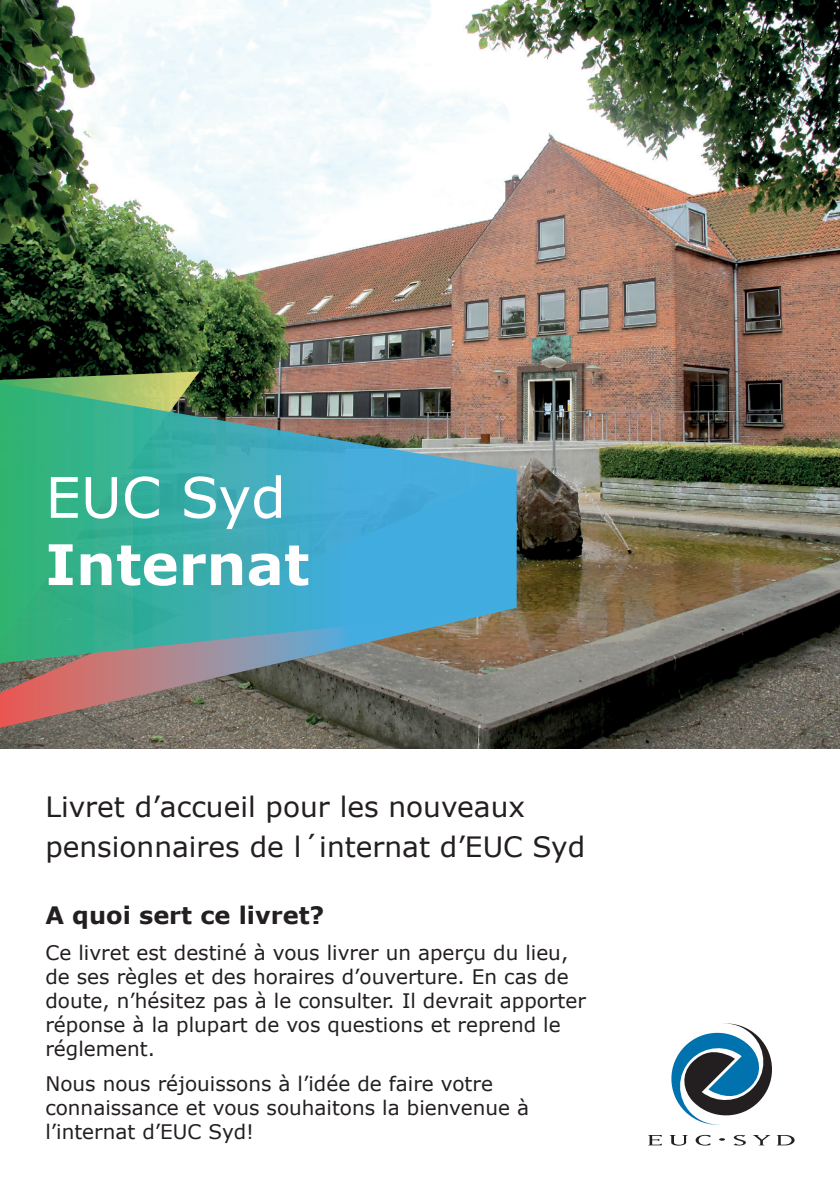
<style>
.page{position:relative;width:840px;height:1191px;background:#fff}
.page>*{position:absolute;margin:0;border:0;box-sizing:border-box;transform-origin:0 0}
.t1{font:700 56px "Verdana";color:#fff}
.t2{font:56px "Verdana";letter-spacing:-.005em;color:#fff}
.t3{font:28px/40px "Verdana";color:#231f20}
.t4{font:700 24px "Verdana";color:#231f20}
.t5{font:20px/24px "Verdana";color:#231f20}
</style>
<div class="page">
<svg style="left:671px;top:1023px;width:101px;height:102px"></svg>
<svg style="left:648px;top:1135px;width:13px;height:10px"></svg>
<svg style="left:669px;top:1135px;width:18px;height:10px"></svg>
<svg style="left:695px;top:1134px;width:15px;height:11px"></svg>
<svg style="left:733px;top:1135px;width:12px;height:10px"></svg>
<svg style="left:752px;top:1135px;width:42px;height:10px"></svg>
<img style="left:0;top:0;width:839px;height:749px">
<svg style="left:0;top:665px;width:516px;height:63px;background:#836d65"></svg>
<svg style="left:0;top:371px;width:199px;height:10px;background:#596e3c"></svg>
<svg style="left:0;top:381px;width:516px;height:284px;background:#4ca19f"></svg>
<h1 class="t2" style="left:45px;top:459px;width:242px">EUC Syd</h1>
<h1 class="t1" style="left:45px;top:525px;width:265px">Internat</h1>
<h2 class="t3" style="left:45px;top:786px;width:541px">Livret d’accueil pour les nouveaux pensionnaires de l´internat d’EUC Syd</h2>
<p class="t4" style="left:45px;top:898px;width:280px">A quoi sert ce livret?</p>
<p class="t5" style="left:45px;top:940px;width:541px">Ce livret est destiné à vous livrer un aperçu du lieu, de ses règles et des horaires d’ouverture. En cas de doute, n’hésitez pas à le consulter. Il devrait apporter réponse à la plupart de vos questions et reprend le réglement.</p>
<p class="t5" style="left:45px;top:1071px;width:485px">Nous nous réjouissons à l’idée de faire votre connaissance et vous souhaitons la bienvenue à l’internat d’EUC Syd!</p>
</div>
